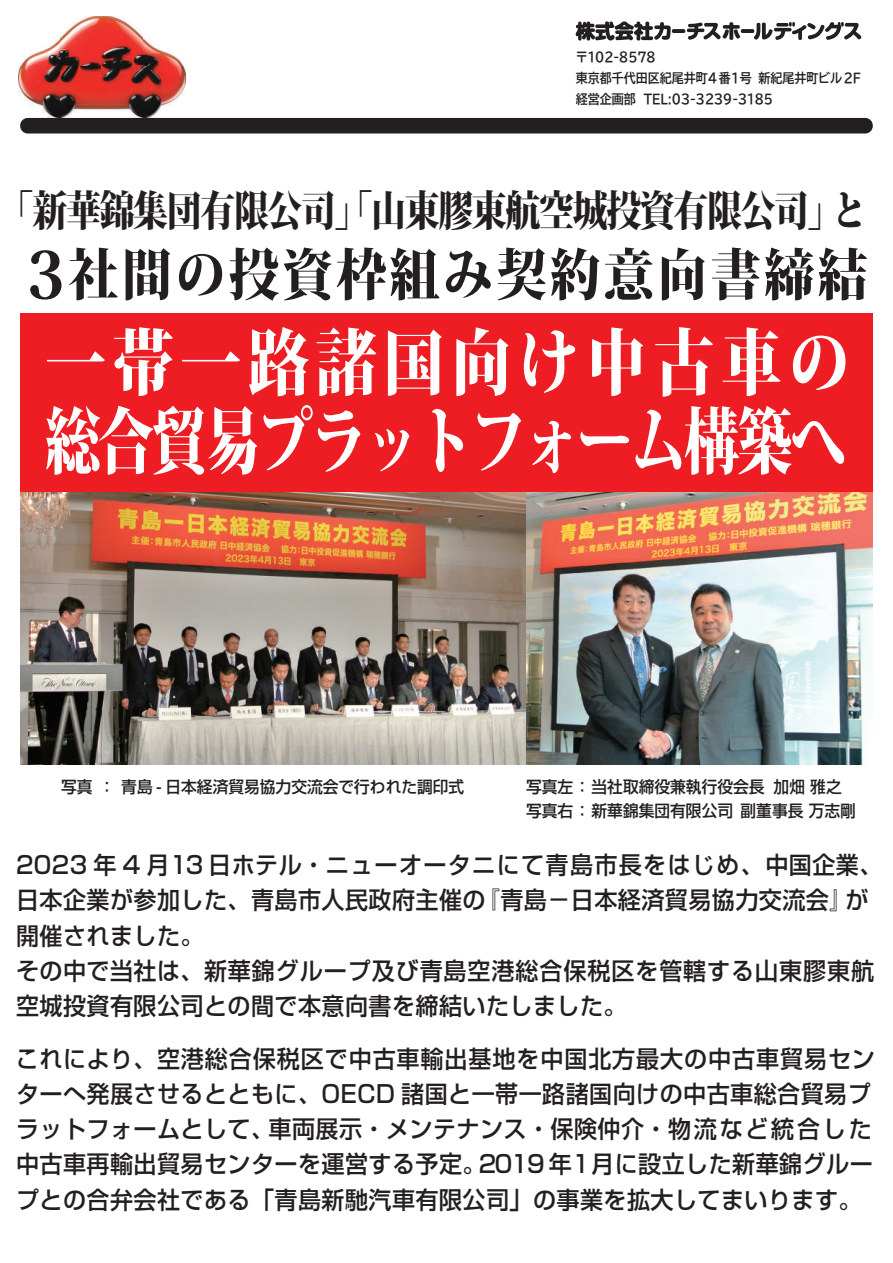
<style>
.page{position:relative;width:893px;height:1263px;background:#fff}
.page>*{position:absolute;margin:0;border:0;box-sizing:border-box;transform-origin:0 0}
.t1{font:800 72.3px/78.6px "Koz Min Pro";letter-spacing:-.04em;color:#fff;scale:.85 1}
.t2{font:800 55.5px "Koz Min Pro";letter-spacing:.06em;color:#231f20;scale:.91 1}
.t3{font:800 42px "Koz Min Pro";letter-spacing:-.04em;color:#231f20;scale:.83 1}
.t4{font:500 24px/35.2px "Shin Go Pro";letter-spacing:.02em;color:#231f20;scale:.96 1}
.t5{font:500 16.35px/23.7px "Shin Go Pro";color:#231f20;scale:.96 1}
.t6{font:13.2px/20.9px "BIZ UDP Gothic Bold";color:#231f20;scale:.91 1}
.s1{font-size:64.8px}
</style>
<div class="page">
<img style="left:20px;top:491px;width:657px;height:274px">
<img style="left:527px;top:491px;width:346px;height:273px">
<div style="left:20px;top:313px;width:853px;height:178px;background:#ee1d23"></div>
<img style="left:19px;top:16px;width:166px;height:101px">
<svg style="left:576px;top:21px;width:95px;height:20px"></svg>
<svg style="left:687px;top:22px;width:53px;height:18px"></svg>
<svg style="left:672px;top:29px;width:13px;height:4px"></svg>
<svg style="left:741px;top:29px;width:13px;height:4px"></svg>
<svg style="left:754px;top:22px;width:107px;height:18px"></svg>
<div style="left:20px;top:118px;width:853px;height:16px;background:#231f20;border-radius:7px"></div>
<p class="t6" style="left:576px;top:47px;width:315px">〒102-8578<br>東京都千代田区紀尾井町4番1号　新紀尾井町ビル2F経営企画部　TEL:03-3239-3185</p>
<h3 class="t3" style="left:-1px;top:179px;width:1047px">「新華錦集団有限公司」「山東膠東航空城投資有限公司」と</h3>
<h2 class="t2" style="left:16px;top:233px;width:937px"><span class="s1">３</span>社間の投資枠組み契約意向書締結</h2>
<h1 class="t1" style="left:45px;top:319px;width:948px">一帯一路諸国向け中古車の総合貿易プラットフォーム構築へ</h1>
<p class="t5" style="left:61px;top:773px;width:422px">写真 ： 青島 - 日本経済貿易協力交流会で行われた調印式</p>
<p class="t5" style="left:526px;top:773px;width:345px">写真左 ： 当社取締役兼執行役会長加畑 雅之写真右 ： 新華錦集団有限公司副董事長 万志剛</p>
<p class="t4" style="left:16px;top:844px;width:904px">2023 年 4 月13 日ホテル・ニューオータニにて青島市長をはじめ、中国企業、日本企業が参加した、青島市人民政府主催の『青島－日本経済貿易協力交流会』が開催されました。<br>その中で当社は、新華錦グループ及び青島空港総合保税区を管轄する山東膠東航空城投資有限公司との間で本意向書を締結いたしました。</p>
<p class="t4" style="left:16px;top:1038px;width:896px">これにより、空港総合保税区で中古車輸出基地を中国北方最大の中古車貿易センターへ発展させるとともに、OECD 諸国と一帯一路諸国向けの中古車総合貿易プラットフォームとして、車両展示・メンテナンス・保険仲介・物流など統合した中古車再輸出貿易センターを運営する予定。2019 年１月に設立した新華錦グループとの合弁会社である「青島新馳汽車有限公司」の事業を拡大してまいります。</p>
</div>
